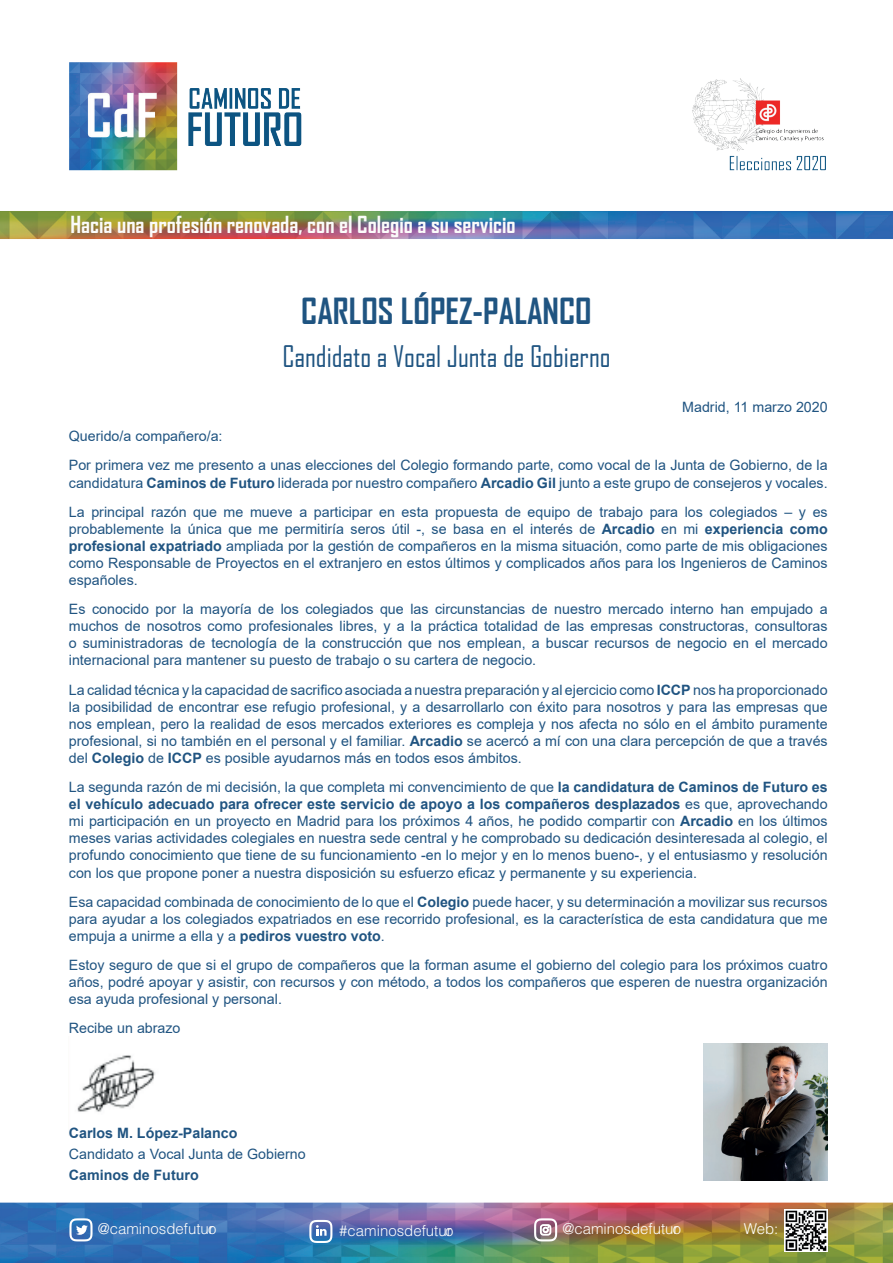
<style>
.page{position:relative;width:893px;height:1263px;background:#fff}
.page>*{position:absolute;margin:0;border:0;box-sizing:border-box;transform-origin:0 0}
.t1{font:700 34.5px "Agency FB";color:#1f5481}
.t2{font:28.5px "Agency FB";color:#1f5481}
.t3{font:700 22.5px "Agency FB";color:#fbfbfa}
.t4{font:300 15px "Helvetica LT Std";color:#fbfbfa}
.t5{font:300 15px "Helvetica LT Std";color:#fff}
.t6{font:14.25px/17.1px "Arial";color:#205481;text-align:justify}
.t7{font:700 14.25px "Arial";color:#205481}
.s1{font-weight:700}
</style>
<div class="page">
<img style="left:0;top:62px;width:893px;height:1201px">
<img style="left:784px;top:1209px;width:43px;height:42px">
<svg style="left:69px;top:1218px;width:24px;height:23px"></svg>
<svg style="left:534px;top:1218px;width:23px;height:23px"></svg>
<svg style="left:309px;top:1220px;width:23px;height:23px"></svg>
<img style="left:703px;top:1044px;width:125px;height:136px">
<img style="left:69px;top:1036px;width:111px;height:99px">
<h3 class="t3" style="left:71px;top:211px;width:447px">Hacia una profesión renovada, con el Colegio a su servicio</h3>
<h1 class="t1" style="left:301px;top:290px;width:292px">CARLOS LÓPEZ-PALANCO</h1>
<h2 class="t2" style="left:282px;top:339px;width:330px">Candidato a Vocal Junta de Gobierno</h2>
<p class="t6" style="left:682px;top:399px;width:147px">Madrid, 11 marzo 2020</p>
<p class="t6" style="left:69px;top:422px;width:760px;line-height:29.1px">Querido/a compañero/a:<br>Por primera vez me presento a unas elecciones del Colegio formando parte, como vocal de la Junta de Gobierno, de la</p>
<p class="t6" style="left:69px;top:468px;width:760px;line-height:29.1px">candidatura <span class="s1">Caminos de Futuro</span> liderada por nuestro compañero <span class="s1">Arcadio Gil</span> junto a este grupo de consejeros y vocales.<br>La principal razón que me mueve a participar en esta propuesta de equipo de trabajo para los colegiados – y es</p>
<p class="t6" style="left:69px;top:520px;width:760px">probablemente la única que me permitiría seros útil -, se basa en el interés de <span class="s1">Arcadio</span> en mi <span class="s1">experiencia como profesional expatriado</span> ampliada por la gestión de compañeros en la misma situación, como parte de mis obligaciones como Responsable de Proyectos en el extranjero en estos últimos y complicados años para los Ingenieros de Caminos españoles.</p>
<p class="t6" style="left:69px;top:600px;width:760px">Es conocido por la mayoría de los colegiados que las circunstancias de nuestro mercado interno han empujado a muchos de nosotros como profesionales libres, y a la práctica totalidad de las empresas constructoras, consultoras o suministradoras de tecnología de la construcción que nos emplean, a buscar recursos de negocio en el mercado internacional para mantener su puesto de trabajo o su cartera de negocio.</p>
<p class="t6" style="left:69px;top:681px;width:760px">La calidad técnica y la capacidad de sacrifico asociada a nuestra preparación y al ejercicio como <span class="s1">ICCP</span> nos ha proporcionado la posibilidad de encontrar ese refugio profesional, y a desarrollarlo con éxito para nosotros y para las empresas que nos emplean, pero la realidad de esos mercados exteriores es compleja y nos afecta no sólo en el ámbito puramente profesional, si no también en el personal y el familiar. <span class="s1">Arcadio</span> se acercó a mí con una clara percepción de que a través del <span class="s1">Colegio</span> de <span class="s1">ICCP</span> es posible ayudarnos más en todos esos ámbitos.</p>
<p class="t6" style="left:69px;top:778px;width:760px">La segunda razón de mi decisión, la que completa mi convencimiento de que <span class="s1">la candidatura de Caminos de Futuro es el vehículo adecuado para ofrecer este servicio de apoyo a los compañeros desplazados</span> es que, aprovechando mi participación en un proyecto en Madrid para los próximos 4 años, he podido compartir con <span class="s1">Arcadio</span> en los últimos meses varias actividades colegiales en nuestra sede central y he comprobado su dedicación desinteresada al colegio, el profundo conocimiento que tiene de su funcionamiento -en lo mejor y en lo menos bueno-, y el entusiasmo y resolución con los que propone poner a nuestra disposición su esfuerzo eficaz y permanente y su experiencia.</p>
<p class="t6" style="left:69px;top:893px;width:760px">Esa capacidad combinada de conocimiento de lo que el <span class="s1">Colegio</span> puede hacer, y su determinación a movilizar sus recursos para ayudar a los colegiados expatriados en ese recorrido profesional, es la característica de esta candidatura que me empuja a unirme a ella y a <span class="s1">pediros vuestro voto</span>.</p>
<p class="t6" style="left:69px;top:956px;width:760px">Estoy seguro de que si el grupo de compañeros que la forman asume el gobierno del colegio para los próximos cuatro años, podré apoyar y asistir, con recursos y con método, a todos los compañeros que esperen de nuestra organización esa ayuda profesional y personal.</p>
<p class="t6" style="left:69px;top:1020px;width:113px">Recibe un abrazo</p>
<p class="t7" style="left:69px;top:1123px;width:170px">Carlos M. López-Palanco</p>
<p class="t6" style="left:69px;top:1146px;width:238px">Candidato a Vocal Junta de Gobierno</p>
<p class="t7" style="left:69px;top:1165px;width:131px">Caminos de Futuro</p>
<p class="t4" style="left:98px;top:1220px;width:120px">@caminosdefuturo</p>
<p class="t4" style="left:339px;top:1221px;width:116px">#caminosdefuturo</p>
<p class="t4" style="left:562px;top:1220px;width:120px">@caminosdefuturo</p>
<p class="t5" style="left:744px;top:1219px;width:36px">Web:</p>
</div>
